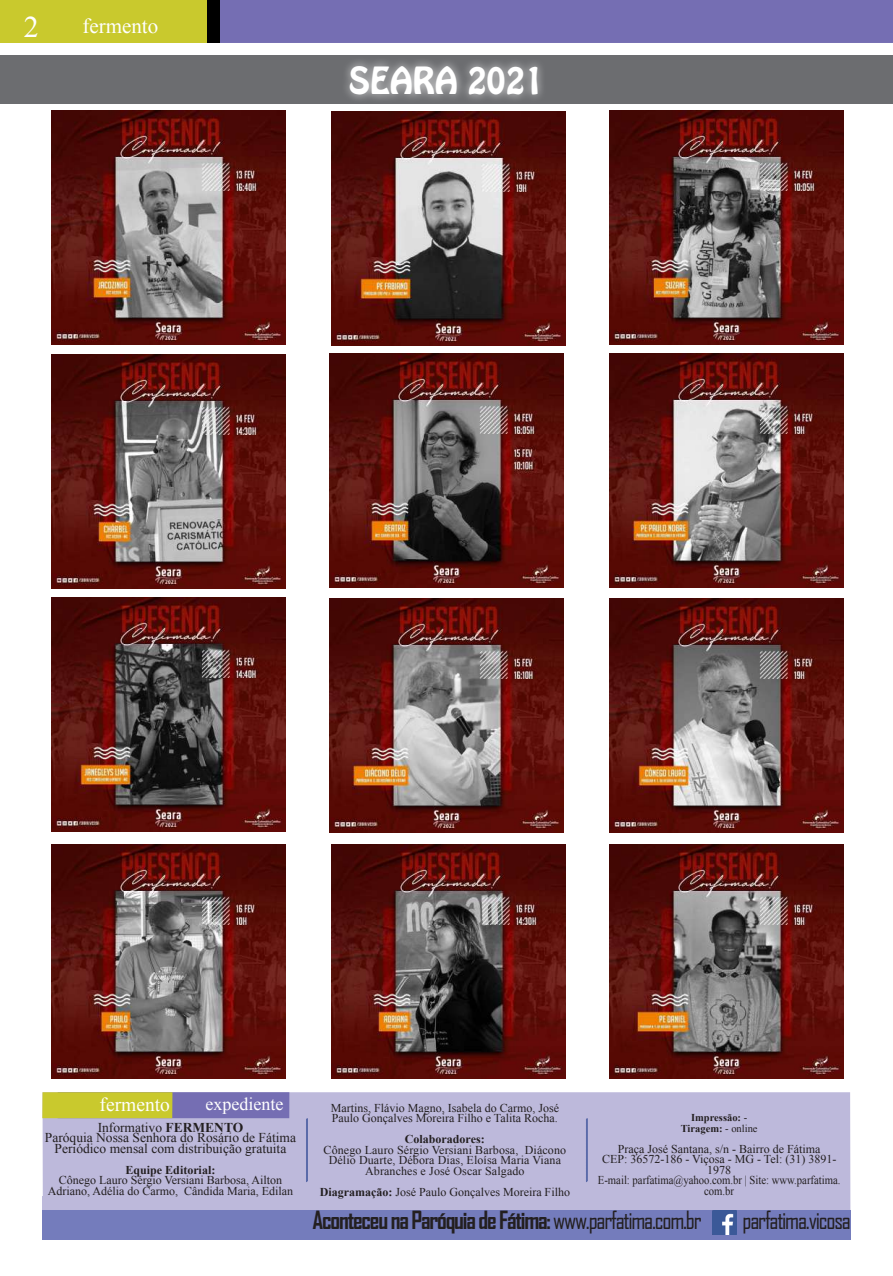
<style>
.page{position:relative;width:893px;height:1276px;background:#fff}
.page>*{position:absolute;margin:0;border:0;box-sizing:border-box;transform-origin:0 0}
.t1{font:33px "Hobo Std";color:#fff}
.t2{font:30px "Times New Roman";color:#fff}
.t3{font:700 24px "Agency FB";letter-spacing:-.05em;color:#231f20}
.t4{font:24px "Agency FB";letter-spacing:-.05em;color:#231f20}
.t5{font:21px "Times New Roman";color:#fff}
.t6{font:19.5px "Times New Roman";color:#fff}
.t7{font:18px "Times New Roman";color:#fff}
.t8{font:13.5px/10.5px "Times New Roman";color:#231f20;text-align:center}
.t9{font:12px/10.5px "Times New Roman";color:#231f20;text-align:center}
.t10{font:700 12px "Times New Roman";color:#231f20}
.t11{font:700 10.5px/10.5px "Times New Roman";color:#231f20;text-align:center}
.s1{font-weight:700}
.s2{font-weight:400}
</style>
<div class="page">
<div style="left:219px;top:0;width:674px;height:43px;background:#756eb3"></div>
<div style="left:0;top:0;width:207px;height:43px;background:#c9c92d"></div>
<div style="left:207px;top:0;width:12px;height:43px;background:#000"></div>
<div style="left:43px;top:1092px;width:807px;height:141px;background:#bdb9db"></div>
<div style="left:58px;top:1093px;width:231px;height:24px;background:#756eb3"></div>
<div style="left:58px;top:1092px;width:231px;height:26px;border:2px solid #756eb3"></div>
<div style="left:42px;top:1092px;width:130px;height:26px;background:#c9c92d"></div>
<div style="left:0;top:55px;width:893px;height:49px;background:#6c6d70"></div>
<div style="left:341px;top:56px;width:206px;height:47px;background:#fff;opacity:.75"></div>
<div style="left:42px;top:1210px;width:809px;height:30px;background:#747cbc"></div>
<img style="left:713px;top:1210px;width:24px;height:24px">
<img style="left:51px;top:110px;width:234px;height:234px">
<img style="left:332px;top:111px;width:234px;height:234px">
<img style="left:609px;top:110px;width:234px;height:234px">
<img style="left:330px;top:353px;width:233px;height:234px">
<img style="left:51px;top:354px;width:234px;height:234px">
<img style="left:51px;top:844px;width:234px;height:234px">
<img style="left:330px;top:599px;width:233px;height:234px">
<img style="left:609px;top:599px;width:234px;height:234px">
<img style="left:51px;top:598px;width:234px;height:234px">
<img style="left:609px;top:353px;width:234px;height:234px">
<img style="left:332px;top:845px;width:234px;height:233px">
<img style="left:609px;top:844px;width:234px;height:234px">
<svg style="left:306px;top:1118px;width:2px;height:64px"></svg>
<svg style="left:586px;top:1118px;width:2px;height:64px"></svg>
<h2 class="t2" style="left:24px;top:7px;width:17px">2</h2>
<h3 class="t5" style="left:82px;top:12px;width:77px">fermento</h3>
<h1 class="t1" style="left:349px;top:58px;width:197px">SEARA 2021</h1>
<h3 class="t6" style="left:100px;top:1091px;width:72px">fermento</h3>
<h3 class="t7" style="left:205px;top:1092px;width:79px">expediente</h3>
<p class="t8" style="left:45px;top:1121px;width:253px">Informativo <span class="s1">FERMENTO<br></span>Paróquia Nossa Senhora do Rosário de Fátima<br>Periódico mensal com distribuição gratuita</p>
<p class="t10" style="left:126px;top:1161px;width:91px">Equipe Editorial:</p>
<p class="t9" style="left:48px;top:1174px;width:247px">Cônego Lauro Sérgio Versiani Barbosa, Ailton<br>Adriano, Adélia do Carmo, Cândida Maria, Edilan</p>
<p class="t9" style="left:331px;top:1102px;width:230px;text-align:left">Martins, Flávio Magno, Isabela do Carmo, José<br>Paulo Gonçalves Moreira Filho e Talita Rocha.</p>
<p class="t10" style="left:405px;top:1131px;width:81px">Colaboradores:</p>
<p class="t9" style="left:324px;top:1144px;width:244px">Cônego Lauro Sérgio Versiani Barbosa, Diácono<br>Délio Duarte, Débora Dias, Eloísa Maria Viana<br>Abranches e José Oscar Salgado</p>
<p class="t9" style="left:320px;top:1186px;width:252px"><span class="s1">Diagramação:</span> José Paulo Gonçalves Moreira Filho</p>
<p class="t11" style="left:681px;top:1112px;width:78px">Impressão: <span class="s2">-<br></span>Tiragem: <span class="s2">- online</span></p>
<p class="t9" style="left:598px;top:1143px;width:244px">Praça José Santana, s/n - Bairro de Fátima<br>CEP: 36572-186 - Viçosa - MG - Tel: (31) 3891-<br>1978<br>E-mail: parfatima@yahoo.com.br | Site: www.parfatima. com.br</p>
<h3 class="t3" style="left:313px;top:1204px;width:391px">Aconteceu na Paróquia de Fátima: <span class="s2">www.parfatima.com.br</span></h3>
<h3 class="t4" style="left:743px;top:1205px;width:110px">parfatima.vicosa</h3>
</div>
